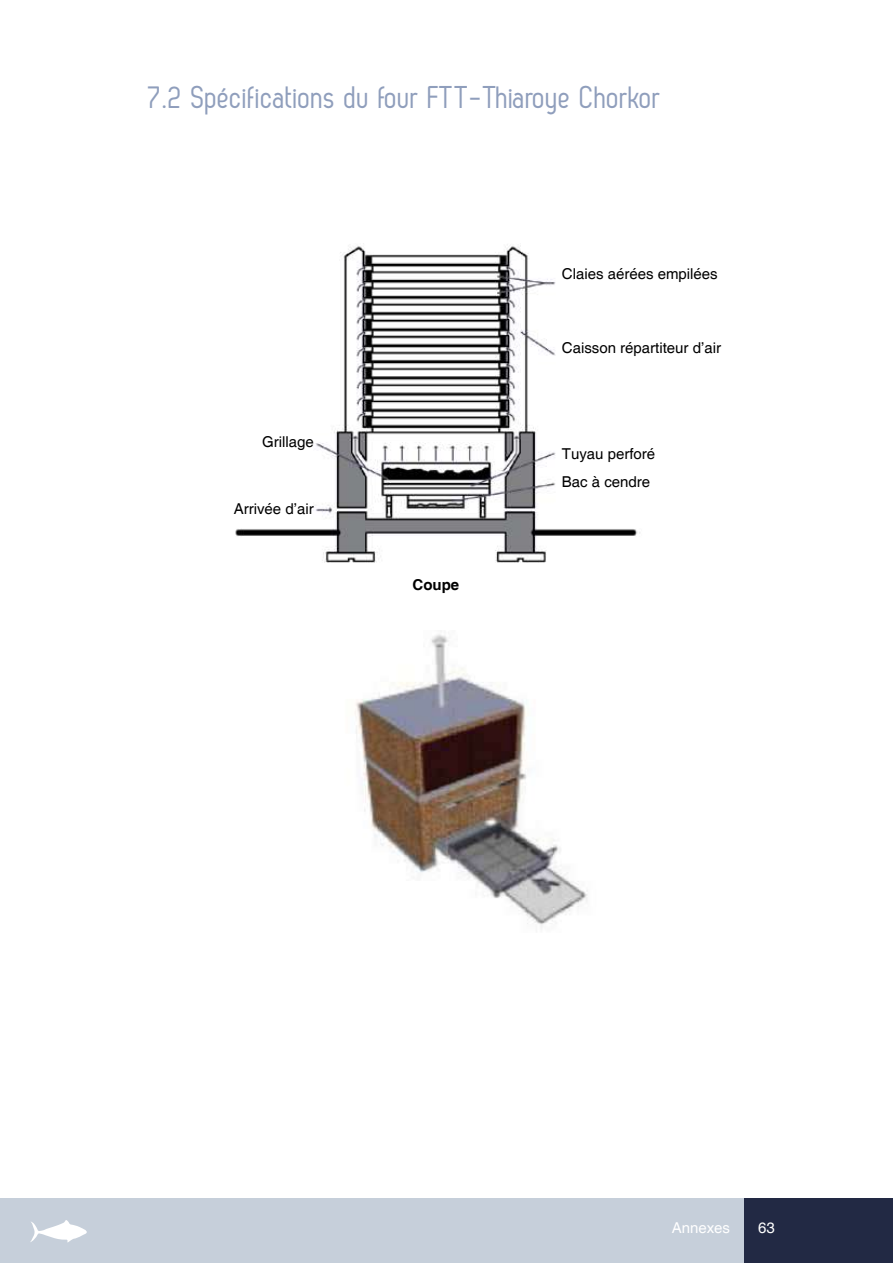
<style>
.page{position:relative;width:893px;height:1263px;background:#fff}
.page>*{position:absolute;margin:0;border:0;box-sizing:border-box;transform-origin:0 0}
.t1{font:31.5px "Zag";color:#8f9ebc}
.t2{font:15px "Helvetica";color:#000}
.t3{font:15px "Helvetica";color:#fff}
.t4{font:700 15px "Helvetica";color:#000}
</style>
<div class="page">
<div style="left:0;top:1199px;width:893px;height:64px;background:#c6cfda"></div>
<svg style="left:30px;top:1220px;width:57px;height:22px"></svg>
<div style="left:744px;top:1199px;width:149px;height:64px;background:#222944"></div>
<img style="left:235px;top:243px;width:405px;height:320px">
<img style="left:355px;top:634px;width:233px;height:294px">
<h1 class="t1" style="left:149px;top:80px;width:514px">7.2 Spécifications du four FTT-Thiaroye Chorkor</h1>
<p class="t2" style="left:562px;top:265px;width:157px">Claies aérées empilées</p>
<p class="t2" style="left:262px;top:433px;width:53px">Grillage</p>
<p class="t2" style="left:234px;top:500px;width:82px">Arrivée d’air</p>
<p class="t4" style="left:412px;top:576px;width:48px">Coupe</p>
<p class="t2" style="left:562px;top:339px;width:161px">Caisson répartiteur d’air</p>
<p class="t2" style="left:562px;top:445px;width:95px">Tuyau perforé</p>
<p class="t2" style="left:562px;top:473px;width:90px">Bac à cendre</p>
<p class="t3" style="left:672px;top:1219px;width:60px">Annexes</p>
<p class="t3" style="left:758px;top:1219px;width:18px">63</p>
</div>
